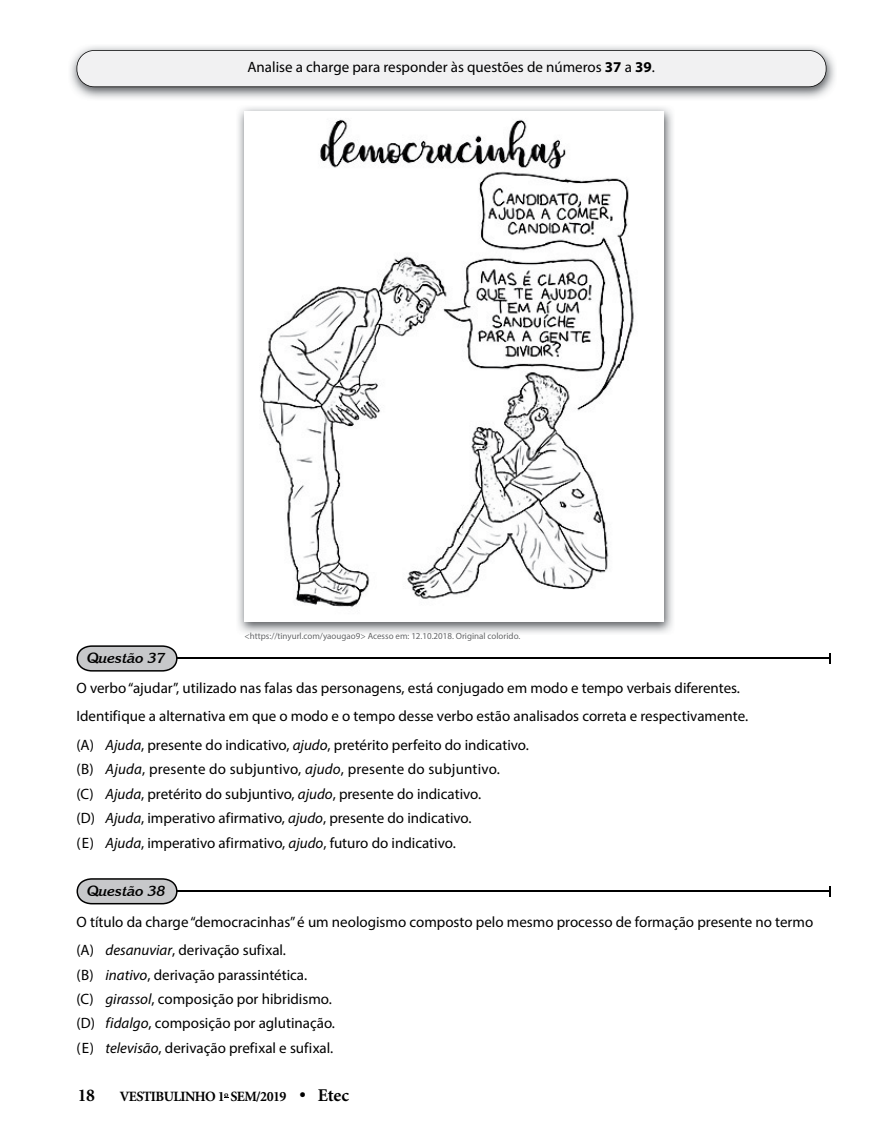
<style>
.page{position:relative;width:893px;height:1127px;background:#fff}
.page>*{position:absolute;margin:0;border:0;box-sizing:border-box;transform-origin:0 0}
.t1{font:700 18px "Minion";color:#000}
.t2{font:15px/28.7px "Myriad Pro";color:#000}
.t3{font:italic 700 14.7px "Korinna IT Cby BT";color:#000}
.t4{font:700 14.25px "Minion";letter-spacing:-.04em;color:#000}
.t5{font:9px "Myriad Pro";color:#636466}
.s1{font-weight:700}
.s2{font-style:italic}
.s3{font-family:"Korinna IT Cby BT";font-style:italic;font-size:16.65px}
.s4{font-size:18px}
</style>
<div class="page">
<img style="left:238px;top:107px;width:435px;height:526px">
<img style="left:246px;top:113px;width:418px;height:506px">
<img style="left:70px;top:46px;width:765px;height:53px">
<div style="left:77px;top:50px;width:749px;height:37px;background:#f1f1f2"></div>
<hr style="left:159px;top:658px;width:671px;height:1px;background:#000">
<svg style="left:77px;top:645px;width:101px;height:26px;background:#b4b5b7"></svg>
<hr style="left:159px;top:890px;width:671px;height:2px;background:#000">
<svg style="left:77px;top:878px;width:101px;height:26px;background:#b3b4b5"></svg>
<p class="t2" style="left:247px;top:52px;width:409px">Analise a charge para responder às questões de números <span class="s1">37</span> a <span class="s1">39</span>.</p>
<p class="t3" style="left:87px;top:649px;width:80px">Questão 37</p>
<p class="t5" style="left:244px;top:631px;width:277px">&lt;https://tinyurl.com/yaougao9&gt; Acesso em: 12.10.2018. Original colorido.</p>
<p class="t2" style="left:77px;top:673px;width:673px">O verbo “ajudar”, utilizado nas falas das personagens, está conjugado em modo e tempo verbais diferentes.<br>Identifique a alternativa em que o modo e o tempo desse verbo estão analisados correta e respectivamente. (A) <span class="s2">Ajuda</span>, presente do indicativo, <span class="s2">ajudo</span>, pretérito perfeito do indicativo.</p>
<p class="t2" style="left:77px;top:757px;width:425px;line-height:24.3px">(B) <span class="s2">Ajuda</span>, presente do subjuntivo, <span class="s2">ajudo</span>, presente do subjuntivo. (C) <span class="s2">Ajuda</span>, pretérito do subjuntivo, <span class="s2">ajudo</span>, presente do indicativo. (D) <span class="s2">Ajuda</span>, imperativo afirmativo, <span class="s2">ajudo</span>, presente do indicativo.<br>(E) <span class="s2">Ajuda</span>, imperativo afirmativo, <span class="s2">ajudo</span>, futuro do indicativo.</p>
<p class="t3" style="left:87px;top:882px;width:80px">Questão 38</p>
<p class="t2" style="left:77px;top:907px;width:738px">O título da charge “democracinhas” é um neologismo composto pelo mesmo processo de formação presente no termo (A) <span class="s2">desanuviar</span>, derivação sufixal.</p>
<p class="t2" style="left:77px;top:962px;width:260px;line-height:24.5px">(B) <span class="s2">inativo</span>, derivação parassintética.<br>(C) <span class="s2">girassol</span>, composição por hibridismo. (D) <span class="s2">fidalgo</span>, composição por aglutinação. (E) <span class="s2">televisão</span>, derivação prefixal e sufixal.</p>
<p class="t1" style="left:78px;top:1086px;width:18px">18</p>
<p class="t4" style="left:120px;top:1089px;width:231px">VESTIBULINHO 1<sup>o</sup> SEM/2019 <span class="s3">•</span> <span class="s4">Etec</span></p>
</div>
